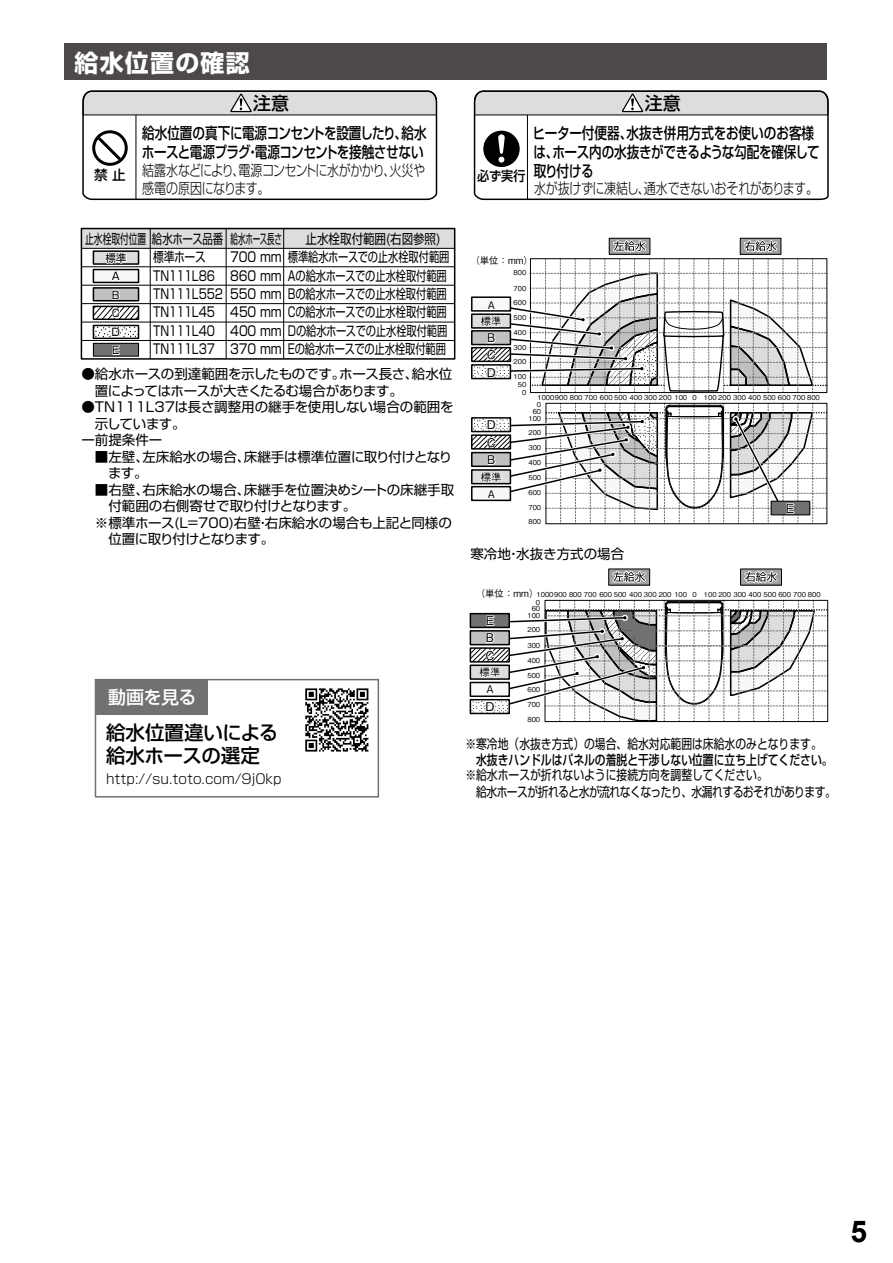
<style>
.page{position:relative;width:893px;height:1263px;background:#fff}
.page>*{position:absolute;margin:0;border:0;box-sizing:border-box;transform-origin:0 0}
.t1{font:700 30px "Arial";color:#000}
.t2{font:700 24px "Shin Go Pro";letter-spacing:.05em;color:#fff}
.t3{font:500 19.5px/23.4px "Shin Go Pro";color:#000}
.t4{font:500 18px "Shin Go Pro";letter-spacing:-.03em;color:#fff}
.t5{font:500 18px "Shin Go Pro";color:#000}
.t6{font:500 15.75px/18.9px "Shin Go Pro";letter-spacing:-.03em;color:#000;scale:.8 1}
.t7{font:300 15px/18px "Shin Go Pro";letter-spacing:-.035em;color:#000;scale:.8 1}
.t8{font:13.5px "Shin Go Pro";letter-spacing:-.01em;color:#000}
.t9{font:13.5px/18.5px "Shin Go Pro";letter-spacing:-.01em;color:#000;text-align:right;scale:.86 1}
.t10{font:13.5px/16.5px "Shin Go Pro";letter-spacing:-.05em;color:#000;scale:.8 1}
.t11{font:13.5px/16.5px "Shin Go Pro";letter-spacing:-.03em;color:#000}
.t12{font:13.5px/18.5px "Shin Go Pro";letter-spacing:-.03em;color:#000;scale:.8 1}
.t13{font:13.5px "Shin Go Pro";letter-spacing:-.01em;color:#000;scale:.8 1}
.t14{font:500 13.5px "Shin Go Pro";color:#000;scale:.8 1}
.t15{font:300 13.5px "Shin Go Pro";color:#000}
.t16{font:13.5px "Shin Go Pro";letter-spacing:-.01em;color:#000;scale:.65 1}
.t17{font:13.5px "Shin Go Pro";letter-spacing:-.07em;color:#000}
.t18{font:500 13.5px "Shin Go Pro";color:#000;scale:.9 1}
.t19{font:500 13.5px "Shin Go Pro";color:#000}
.t20{font:500 12px "Gothic BBB Pro";color:#000}
.t21{font:500 10.5px "Gothic BBB Pro";color:#000}
.t22{font:10.5px/18.3px "Shin Go Pro";color:#000}
.t23{font:500 9.45px "Gothic BBB Pro";color:#000}
.t24{font:500 6.75px/14.9px "Gothic BBB Pro";color:#000}
.s1{font-size:6.75px}
</style>
<div class="page">
<svg style="left:470px;top:568px;width:358px;height:154px"></svg>
<div style="left:471px;top:486px;width:40px;height:15px;border:2px solid #000"></div>
<div style="left:471px;top:296px;width:40px;height:16px;border:2px solid #000"></div>
<div style="left:471px;top:452px;width:40px;height:15px;border:2px solid #000"></div>
<div style="left:471px;top:330px;width:40px;height:15px;border:2px solid #000"></div>
<div style="left:471px;top:469px;width:40px;height:15px;border:2px solid #000"></div>
<div style="left:471px;top:313px;width:40px;height:16px;border:2px solid #000"></div>
<div style="left:471px;top:434px;width:40px;height:16px;border:2px solid #000"></div>
<div style="left:471px;top:417px;width:40px;height:15px;border:2px solid #000"></div>
<div style="left:471px;top:364px;width:40px;height:15px;border:2px solid #000"></div>
<div style="left:471px;top:347px;width:40px;height:15px;border:2px solid #000"></div>
<svg style="left:472px;top:237px;width:356px;height:287px"></svg>
<div style="left:65px;top:43px;width:762px;height:37px;background:#4c4948"></div>
<svg style="left:82px;top:90px;width:356px;height:111px"></svg>
<svg style="left:473px;top:90px;width:356px;height:111px"></svg>
<div style="left:81px;top:229px;width:374px;height:19px;background:#dcdddd"></div>
<div style="left:81px;top:228px;width:374px;height:132px;border:2px solid #000"></div>
<hr style="left:81px;top:248px;width:374px;height:1px;background:#000">
<hr style="left:81px;top:266px;width:374px;height:1px;background:#000">
<hr style="left:81px;top:285px;width:374px;height:1px;background:#000">
<hr style="left:81px;top:303px;width:374px;height:1px;background:#000">
<hr style="left:81px;top:322px;width:374px;height:1px;background:#000">
<hr style="left:81px;top:340px;width:374px;height:1px;background:#000">
<hr style="left:150px;top:229px;width:1px;height:129px;background:#000">
<hr style="left:226px;top:229px;width:1px;height:129px;background:#000">
<hr style="left:283px;top:229px;width:1px;height:129px;background:#000">
<div style="left:93px;top:251px;width:46px;height:13px;background:#dcdddd"></div>
<div style="left:93px;top:250px;width:46px;height:15px;border:2px solid #000"></div>
<div style="left:93px;top:343px;width:46px;height:13px;background:#727171"></div>
<div style="left:93px;top:343px;width:46px;height:14px;border:1px solid #000"></div>
<svg style="left:112px;top:344px;width:9px;height:12px"></svg>
<div style="left:93px;top:270px;width:46px;height:12px;background:#f7f8f8"></div>
<div style="left:93px;top:269px;width:46px;height:14px;border:2px solid #000"></div>
<svg style="left:104px;top:248px;width:24px;height:34px"></svg>
<div style="left:93px;top:288px;width:46px;height:13px;background:#bfc0c0"></div>
<div style="left:93px;top:287px;width:46px;height:14px;border:2px solid #000"></div>
<svg style="left:111px;top:289px;width:10px;height:11px"></svg>
<div style="left:93px;top:325px;width:46px;height:14px;border:2px solid #000"></div>
<svg style="left:94px;top:327px;width:45px;height:11px"></svg>
<div style="left:93px;top:306px;width:46px;height:14px;border:2px solid #000"></div>
<svg style="left:93px;top:306px;width:46px;height:13px"></svg>
<div style="left:95px;top:679px;width:284px;height:118px;border:2px solid #727171"></div>
<svg style="left:305px;top:688px;width:63px;height:63px"></svg>
<div style="left:95px;top:680px;width:113px;height:35px;background:#727171"></div>
<h2 class="t2" style="left:75px;top:43px;width:177px">給水位置の確認</h2>
<h3 class="t5" style="left:253px;top:89px;width:37px">注意</h3>
<h3 class="t5" style="left:645px;top:89px;width:37px">注意</h3>
<h3 class="t19" style="left:94px;top:164px;width:33px">禁 止</h3>
<h3 class="t6" style="left:142px;top:122px;width:358px">給水位置の真下に電源コンセントを設置したり、給水ホースと電源プラグ・電源コンセントを接触させない</h3>
<h3 class="t7" style="left:142px;top:159px;width:355px">結露水などにより、電源コンセントに水がかかり、火災や感電の原因になります。</h3>
<h3 class="t18" style="left:477px;top:165px;width:55px">必ず実行</h3>
<h3 class="t6" style="left:533px;top:121px;width:360px">ヒーター付便器、水抜き併用方式をお使いのお客様は、ホース内の水抜きができるような勾配を確保して取り付ける</h3>
<h3 class="t7" style="left:534px;top:177px;width:356px">水が抜けずに凍結し、通水できないおそれがあります。</h3>
<h3 class="t16" style="left:85px;top:228px;width:304px">止水栓取付位置 給水ホース品番 給水ホース長さ</h3>
<h3 class="t9" style="left:306px;top:228px;width:158px">止水栓取付範囲(右図参照)</h3>
<h3 class="t13" style="left:153px;top:246px;width:67px">標準ホース</h3>
<h3 class="t9" style="left:230px;top:246px;width:256px">700 mm 標準給水ホースでの止水栓取付範囲<br>Aの給水ホースでの止水栓取付範囲<br>550 mm Bの給水ホースでの止水栓取付範囲<br>450 mm Cの給水ホースでの止水栓取付範囲<br>400 mm Dの給水ホースでの止水栓取付範囲<br>370 mm Eの給水ホースでの止水栓取付範囲</h3>
<h3 class="t22" style="left:105px;top:248px;width:22px">標準</h3>
<h3 class="t12" style="left:153px;top:265px;width:89px">TN111L86<br>TN111L552<br>TN111L45<br>TN111L40<br>TN111L37</h3>
<h3 class="t9" style="left:230px;top:265px;width:61px">860 mm</h3>
<h3 class="t22" style="left:112px;top:266px;width:9px">A<br>B</h3>
<h3 class="t22" style="left:112px;top:322px;width:10px">D</h3>
<h3 class="t22" style="left:112px;top:303px;width:9px">C</h3>
<h3 class="t22" style="left:112px;top:340px;width:9px">E</h3>
<h3 class="t11" style="left:95px;top:364px;width:359px;text-indent:-14px">●給水ホースの到達範囲を示したものです。ホース長さ、給水位置によってはホースが大きくたるむ場合があります。</h3>
<h3 class="t8" style="left:81px;top:396px;width:374px">●TN111L37は長さ調整用の継手を使用しない場合の範囲を</h3>
<h3 class="t8" style="left:95px;top:412px;width:92px">示しています。</h3>
<h3 class="t8" style="left:81px;top:429px;width:83px">ー前提条件ー</h3>
<h3 class="t8" style="left:81px;top:445px;width:372px">　■左壁、左床給水の場合、床継手は標準位置に取り付けとなり</h3>
<h3 class="t8" style="left:108px;top:462px;width:41px">ます。</h3>
<h3 class="t8" style="left:81px;top:478px;width:374px">　■右壁、右床給水の場合、床継手を位置決めシートの床継手取</h3>
<h3 class="t8" style="left:108px;top:495px;width:249px">付範囲の右側寄せで取り付けとなります。</h3>
<h3 class="t8" style="left:81px;top:511px;width:372px">　※標準ホース(L=700)右壁・右床給水の場合も上記と同様の</h3>
<h3 class="t17" style="left:108px;top:528px;width:167px">位置に取り付けとなります。</h3>
<h3 class="t4" style="left:108px;top:683px;width:90px">動画を見る</h3>
<h3 class="t3" style="left:106px;top:719px;width:174px">給水位置違いによる給水ホースの選定</h3>
<h3 class="t15" style="left:106px;top:768px;width:177px">http://su.toto.com/9j0kp</h3>
<h3 class="t23" style="left:470px;top:253px;width:64px">（単位：mm）</h3>
<p class="t24" style="left:513px;top:264px;width:14px">800</p>
<h3 class="t21" style="left:488px;top:296px;width:9px">A</h3>
<h3 class="t21" style="left:481px;top:313px;width:22px">標準</h3>
<h3 class="t20" style="left:487px;top:328px;width:10px">B</h3>
<h3 class="t20" style="left:487px;top:345px;width:11px">C</h3>
<h3 class="t20" style="left:487px;top:362px;width:11px">D</h3>
<h3 class="t20" style="left:487px;top:415px;width:11px">D</h3>
<h3 class="t20" style="left:487px;top:433px;width:11px">C</h3>
<h3 class="t20" style="left:487px;top:450px;width:10px">B</h3>
<h3 class="t21" style="left:481px;top:468px;width:22px">標準</h3>
<h3 class="t21" style="left:488px;top:486px;width:9px">A</h3>
<p class="t24" style="left:513px;top:280px;width:14px">700</p>
<p class="t24" style="left:513px;top:295px;width:14px">600</p>
<p class="t24" style="left:513px;top:309px;width:14px">500</p>
<p class="t24" style="left:513px;top:324px;width:14px">400</p>
<p class="t24" style="left:513px;top:339px;width:14px">300</p>
<p class="t24" style="left:513px;top:353px;width:14px">200</p>
<p class="t24" style="left:513px;top:371px;width:14px;line-height:8.6px;text-align:right">100<br>50</p>
<p class="t24" style="left:522px;top:384px;width:6px">0</p>
<p class="t24" style="left:537px;top:389px;width:161px">1000900 800 700 600 500 400 300 200 100 0</p>
<p class="t24" style="left:704px;top:389px;width:117px">100 200 300 400 500 600 700 800</p>
<p class="t24" style="left:537px;top:396px;width:6px">0</p>
<p class="t24" style="left:533px;top:403px;width:10px">60</p>
<p class="t24" style="left:528px;top:410px;width:14px">100</p>
<p class="t24" style="left:528px;top:424px;width:14px">200</p>
<p class="t24" style="left:528px;top:440px;width:14px;text-align:justify">300<br>400<br>500<br>600</p>
<p class="t24" style="left:528px;top:499px;width:14px">700<br>800</p>
<h3 class="t20" style="left:786px;top:499px;width:10px">E</h3>
<h3 class="t8" style="left:470px;top:543px;width:155px">寒冷地・水抜き方式の場合</h3>
<h3 class="t23" style="left:476px;top:586px;width:93px">（単位：mm）<span class="s1">1000900</span></h3>
<p class="t24" style="left:569px;top:586px;width:129px">800 700 600 500 400 300 200 100 0</p>
<p class="t24" style="left:704px;top:586px;width:118px">100 200 300 400 500 600 700 800</p>
<p class="t24" style="left:527px;top:622px;width:14px">200</p>
<p class="t24" style="left:527px;top:637px;width:14px">300</p>
<p class="t24" style="left:527px;top:652px;width:14px">400<br>500</p>
<p class="t24" style="left:527px;top:682px;width:14px">600</p>
<p class="t24" style="left:527px;top:697px;width:14px">700<br>800</p>
<p class="t24" style="left:536px;top:594px;width:6px">0</p>
<p class="t24" style="left:532px;top:600px;width:10px">60</p>
<p class="t24" style="left:527px;top:607px;width:14px">100</p>
<h3 class="t20" style="left:486px;top:611px;width:10px">E</h3>
<h3 class="t20" style="left:486px;top:628px;width:10px">B</h3>
<h3 class="t20" style="left:485px;top:645px;width:11px">C</h3>
<h3 class="t21" style="left:479px;top:664px;width:23px">標準</h3>
<h3 class="t21" style="left:486px;top:681px;width:9px">A</h3>
<h3 class="t20" style="left:485px;top:697px;width:11px">D</h3>
<h3 class="t13" style="left:465px;top:733px;width:447px">※寒冷地（水抜き方式）の場合、給水対応範囲は床給水のみとなります。</h3>
<h3 class="t14" style="left:476px;top:749px;width:447px">水抜きハンドルはパネルの着脱と干渉しない位置に立ち上げてください。</h3>
<h3 class="t10" style="left:476px;top:765px;width:451px;text-indent:-11px">※給水ホースが折れないように接続方向を調整してください。<br>給水ホースが折れると水が流れなくなったり、水漏れするおそれがあります。</h3>
<h1 class="t1" style="left:850px;top:1211px;width:18px">5</h1>
</div>
